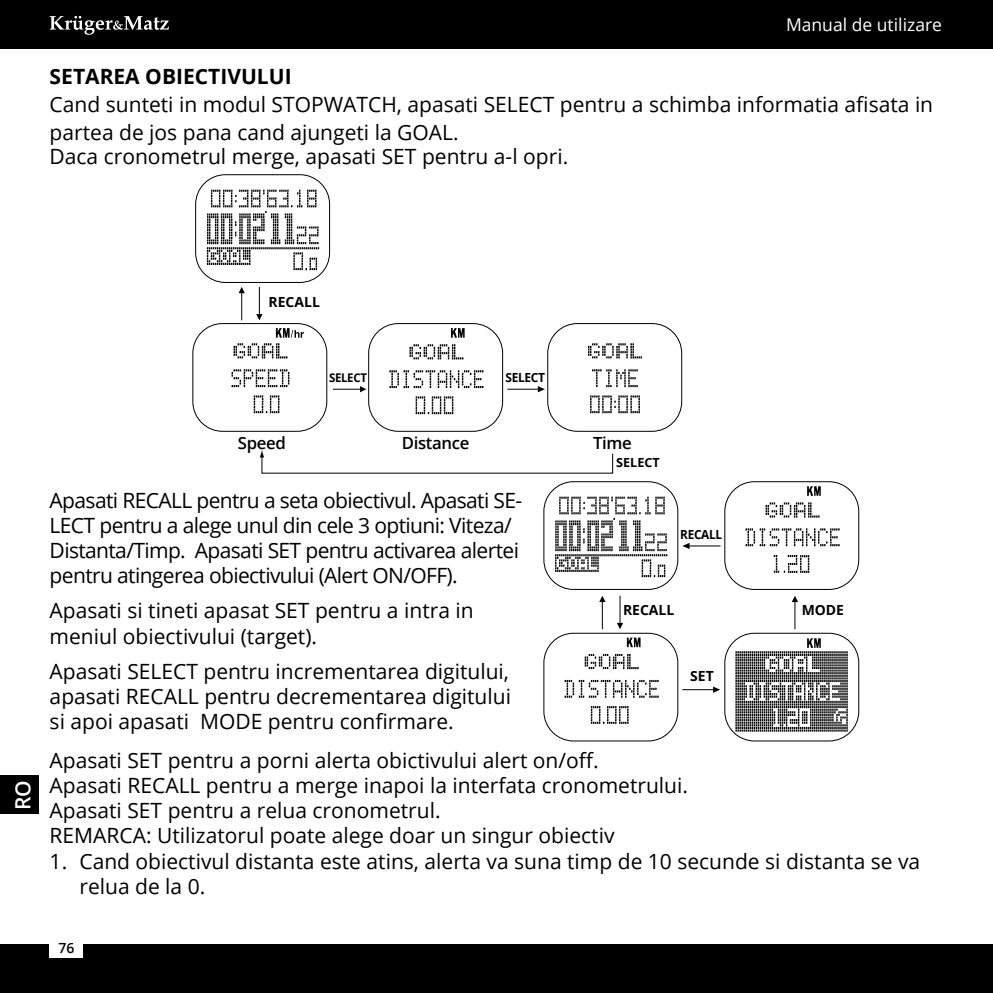
<style>
.page{position:relative;width:993px;height:993px;background:#fff}
.page>*{position:absolute;margin:0;border:0;box-sizing:border-box;transform-origin:0 0}
.t1{font:21px/25.2px "Open Sans";color:#000}
.t2{font:21px/25.2px "Open Sans";letter-spacing:-.03em;color:#000}
.t3{font:700 21px "Open Sans";color:#000}
.t4{font:600 21px "Open Sans";color:#fff}
.t5{font:17.5px "Open Sans";color:#fff}
.t6{font:600 16.8px "Open Sans";letter-spacing:-.02em;color:#000}
.t7{font:700 14px "Open Sans";color:#000}
.t8{font:600 14px "Open Sans";color:#000}
.t9{font:700 12.6px "Open Sans";letter-spacing:-.025em;color:#000;scale:.94 1}
.t10{font:700 12.6px "Open Sans";letter-spacing:-.025em;color:#000;scale:.95 1}
.t11{font:700 12.6px "Open Sans";letter-spacing:-.025em;color:#000}
.t12{font:700 11.9px "Open Sans";letter-spacing:-.025em;color:#000;scale:.95 1}
</style>
<div class="page">
<div style="left:0;top:0;width:992px;height:49px;background:#000"></div>
<svg style="left:50px;top:16px;width:119px;height:19px"></svg>
<div style="left:0;top:944px;width:992px;height:48px;background:#000"></div>
<div style="left:50px;top:940px;width:33px;height:17px;background:#fff"></div>
<div style="left:0;top:775px;width:39px;height:39px;background:#000"></div>
<svg style="left:333px;top:386px;width:33px;height:6px"></svg>
<hr style="left:682px;top:688px;width:31px;height:2px;background:#000">
<svg style="left:712px;top:686px;width:8px;height:6px"></svg>
<hr style="left:689px;top:545px;width:31px;height:1px;background:#000">
<svg style="left:682px;top:543px;width:7px;height:6px"></svg>
<hr style="left:507px;top:388px;width:31px;height:1px;background:#000">
<svg style="left:537px;top:386px;width:7px;height:6px"></svg>
<svg style="left:256px;top:287px;width:6px;height:33px"></svg>
<svg style="left:238px;top:287px;width:7px;height:33px"></svg>
<svg style="left:617px;top:595px;width:6px;height:34px"></svg>
<svg style="left:599px;top:596px;width:6px;height:33px"></svg>
<svg style="left:792px;top:596px;width:5px;height:33px"></svg>
<div style="left:195px;top:174px;width:135px;height:109px;border:1px solid #000;border-radius:30px"></div>
<svg style="left:207px;top:190px;width:112px;height:80px"></svg>
<div style="left:543px;top:481px;width:135px;height:108px;border:1px solid #000;border-radius:30px"></div>
<svg style="left:555px;top:496px;width:112px;height:81px"></svg>
<div style="left:547px;top:323px;width:134px;height:108px;border:1px solid #000;border-radius:30px"></div>
<svg style="left:590px;top:395px;width:49px;height:18px"></svg>
<svg style="left:592px;top:369px;width:45px;height:18px"></svg>
<svg style="left:588px;top:343px;width:53px;height:15px"></svg>
<div style="left:368px;top:323px;width:135px;height:108px;border:1px solid #000;border-radius:30px"></div>
<svg style="left:389px;top:370px;width:94px;height:18px"></svg>
<svg style="left:415px;top:396px;width:38px;height:18px"></svg>
<svg style="left:409px;top:344px;width:54px;height:15px"></svg>
<svg style="left:451px;top:328px;width:13px;height:9px"></svg>
<div style="left:724px;top:481px;width:134px;height:108px;border:1px solid #000;border-radius:30px"></div>
<svg style="left:745px;top:528px;width:94px;height:18px"></svg>
<svg style="left:765px;top:502px;width:54px;height:15px"></svg>
<svg style="left:807px;top:486px;width:13px;height:9px"></svg>
<div style="left:192px;top:323px;width:135px;height:108px;border:1px solid #000;border-radius:30px"></div>
<svg style="left:231px;top:369px;width:58px;height:18px"></svg>
<svg style="left:253px;top:395px;width:26px;height:18px"></svg>
<svg style="left:233px;top:343px;width:54px;height:15px"></svg>
<svg style="left:276px;top:328px;width:28px;height:9px"></svg>
<svg style="left:259px;top:450px;width:354px;height:23px"></svg>
<div style="left:724px;top:632px;width:134px;height:109px;border:1px solid #000;border-radius:30px"></div>
<svg style="left:773px;top:555px;width:36px;height:17px"></svg>
<svg style="left:735px;top:638px;width:112px;height:93px"></svg>
<div style="left:543px;top:632px;width:135px;height:109px;border:1px solid #000;border-radius:30px"></div>
<svg style="left:564px;top:679px;width:94px;height:18px"></svg>
<svg style="left:590px;top:706px;width:38px;height:17px"></svg>
<svg style="left:584px;top:653px;width:54px;height:16px"></svg>
<svg style="left:626px;top:637px;width:14px;height:10px"></svg>
<p class="t5" style="left:785px;top:13px;width:157px">Manual de utilizare</p>
<p class="t3" style="left:50px;top:61px;width:243px">SETAREA OBIECTIVULUI</p>
<p class="t1" style="left:50px;top:89px;width:884px;line-height:28px">Cand sunteti in modul STOPWATCH, apasati SELECT pentru a schimba informatia afisata in partea de jos pana cand ajungeti la GOAL.</p>
<p class="t1" style="left:50px;top:143px;width:520px">Daca cronometrul merge, apasati SET pentru a-l opri.</p>
<p class="t7" style="left:268px;top:291px;width:53px">RECALL</p>
<p class="t12" style="left:329px;top:369px;width:41px">SELECT</p>
<p class="t10" style="left:505px;top:369px;width:43px">SELECT</p>
<p class="t4" style="left:9px;top:809px;width:31px;rotate:-90deg">RO</p>
<p class="t6" style="left:238px;top:430px;width:49px">Speed</p>
<p class="t6" style="left:401px;top:430px;width:69px">Distance</p>
<p class="t6" style="left:593px;top:430px;width:40px">Time</p>
<p class="t2" style="left:50px;top:486px;width:474px">Apasati RECALL pentru a seta obiectivul. Apasati SE-LECT pentru a alege unul din cele 3 optiuni: Viteza/ Distanta/Timp. Apasati SET pentru activarea alertei pentru atingerea obiectivului (Alert ON/OFF).</p>
<p class="t1" style="left:50px;top:597px;width:425px">Apasati si tineti apasat SET pentru a intra in meniul obiectivului (target).</p>
<p class="t1" style="left:50px;top:657px;width:463px;text-align:justify">Apasati SELECT pentru incrementarea digitului, apasati RECALL pentru decrementarea digitului si apoi apasati MODE pentru confirmare.</p>
<p class="t1" style="left:50px;top:746px;width:639px">Apasati SET pentru a porni alerta obictivului alert on/off.<br>Apasati RECALL pentru a merge inapoi la interfata cronometrului.<br>Apasati SET pentru a relua cronometrul.<br>REMARCA: Utilizatorul poate alege doar un singur obiectiv</p>
<p class="t1" style="left:79px;top:847px;width:842px;text-indent:-30px">1. Cand obiectivul distanta este atins, alerta va suna timp de 10 secunde si distanta se va relua de la 0.</p>
<p class="t11" style="left:616px;top:454px;width:45px">SELECT</p>
<p class="t9" style="left:680px;top:525px;width:46px">RECALL</p>
<p class="t7" style="left:801px;top:600px;width:44px">MODE</p>
<p class="t7" style="left:622px;top:600px;width:53px">RECALL</p>
<p class="t7" style="left:690px;top:665px;width:25px">SET</p>
<p class="t8" style="left:58px;top:937px;width:17px">76</p>
</div>
